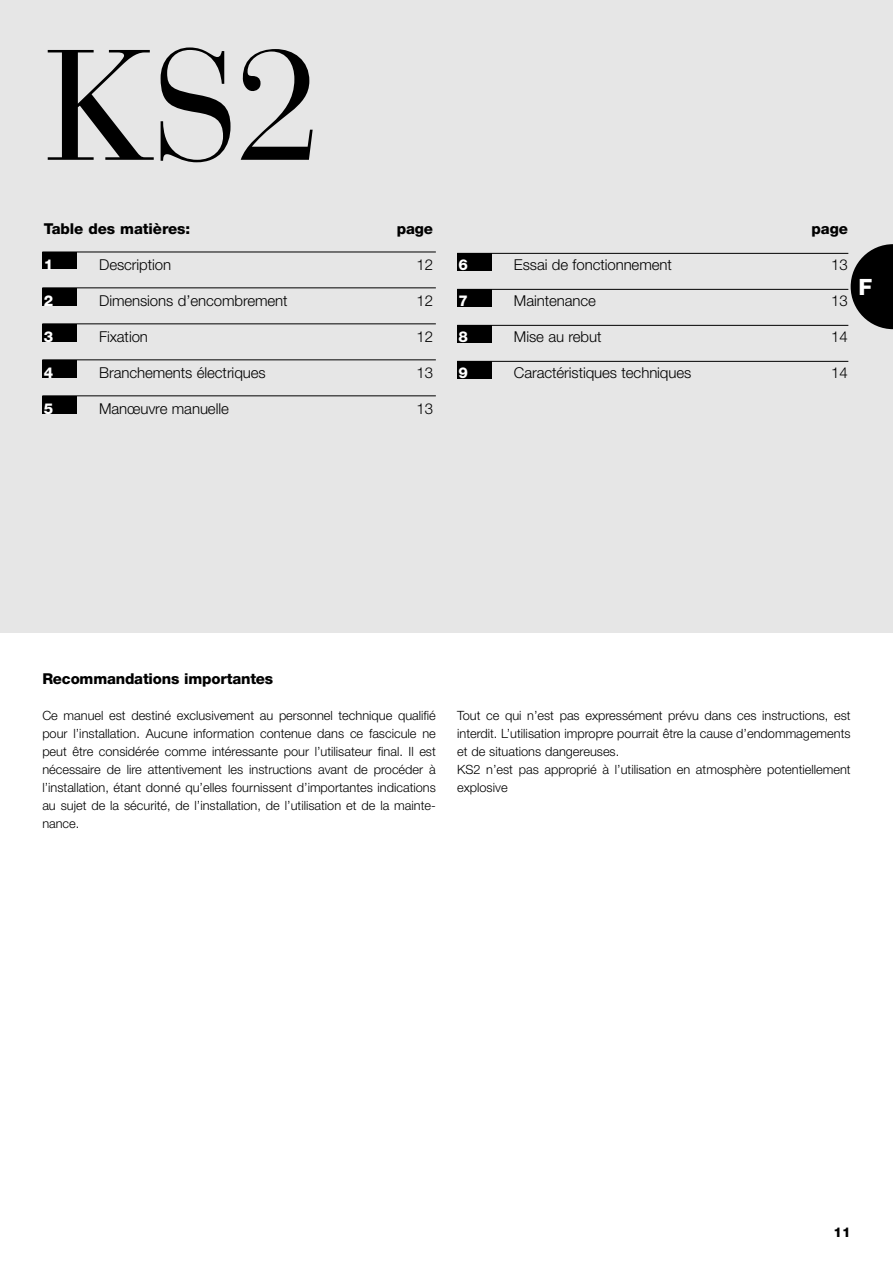
<style>
.page{position:relative;width:893px;height:1263px;background:#fff}
.page>*{position:absolute;margin:0;border:0;box-sizing:border-box;transform-origin:0 0}
.t1{font:156px "Bauer Bodoni";color:#000}
.t2{font:800 22.5px "Helvetica Neue";color:#fff}
.t3{font:300 15px "Helvetica Neue";letter-spacing:-.005em;color:#000}
.t4{font:800 15px "Helvetica Neue";letter-spacing:-.015em;color:#000}
.t5{font:800 15px "Helvetica Neue";color:#fff}
.t6{font:800 13.5px "Helvetica Neue";color:#000}
.t7{font:300 12.75px/18px "Helvetica Neue";color:#000;text-align:justify}
</style>
<div class="page">
<div style="left:0;top:0;width:892px;height:633px;background:#e6e6e6"></div>
<hr style="left:457px;top:253px;width:391px;height:1px;background:#000">
<div style="left:457px;top:253px;width:34px;height:17px;background:#000"></div>
<hr style="left:457px;top:289px;width:391px;height:1px;background:#000">
<div style="left:457px;top:289px;width:34px;height:17px;background:#000"></div>
<hr style="left:457px;top:325px;width:391px;height:1px;background:#000">
<div style="left:457px;top:325px;width:34px;height:17px;background:#000"></div>
<hr style="left:457px;top:361px;width:391px;height:1px;background:#000">
<div style="left:457px;top:361px;width:34px;height:17px;background:#000"></div>
<div style="left:42px;top:252px;width:34px;height:17px;background:#000"></div>
<div style="left:42px;top:288px;width:35px;height:17px;background:#000"></div>
<hr style="left:42px;top:252px;width:394px;height:1px;background:#000">
<hr style="left:42px;top:287px;width:394px;height:1px;background:#000">
<div style="left:42px;top:324px;width:35px;height:17px;background:#000"></div>
<hr style="left:42px;top:323px;width:394px;height:1px;background:#000">
<div style="left:42px;top:360px;width:35px;height:17px;background:#000"></div>
<hr style="left:42px;top:359px;width:394px;height:1px;background:#000">
<div style="left:42px;top:396px;width:35px;height:17px;background:#000"></div>
<hr style="left:42px;top:395px;width:394px;height:1px;background:#000">
<svg style="left:850px;top:244px;width:42px;height:85px"></svg>
<h1 class="t1" style="left:44px;top:45px;width:279px">KS2</h1>
<p class="t4" style="left:44px;top:223px;width:148px">Table des matières:</p>
<p class="t4" style="left:396px;top:223px;width:38px">page</p>
<p class="t5" style="left:44px;top:259px;width:11px">1</p>
<p class="t3" style="left:99px;top:259px;width:73px">Description</p>
<p class="t3" style="left:416px;top:259px;width:18px">12</p>
<p class="t5" style="left:44px;top:295px;width:11px">2</p>
<p class="t3" style="left:99px;top:295px;width:190px">Dimensions d’encombrement</p>
<p class="t3" style="left:416px;top:295px;width:18px">12</p>
<p class="t5" style="left:44px;top:331px;width:11px">3</p>
<p class="t3" style="left:99px;top:331px;width:50px">Fixation</p>
<p class="t3" style="left:416px;top:331px;width:18px">12</p>
<p class="t5" style="left:44px;top:367px;width:11px">4</p>
<p class="t3" style="left:99px;top:367px;width:168px">Branchements électriques</p>
<p class="t3" style="left:416px;top:367px;width:18px">13</p>
<p class="t5" style="left:44px;top:403px;width:11px">5</p>
<p class="t3" style="left:99px;top:403px;width:131px">Manœuvre manuelle</p>
<p class="t3" style="left:416px;top:403px;width:18px">13</p>
<p class="t4" style="left:811px;top:223px;width:38px">page</p>
<p class="t5" style="left:458px;top:259px;width:11px">6</p>
<p class="t3" style="left:514px;top:259px;width:159px">Essai de fonctionnement</p>
<p class="t3" style="left:831px;top:259px;width:18px">13</p>
<p class="t5" style="left:458px;top:295px;width:11px">7</p>
<p class="t3" style="left:514px;top:295px;width:83px">Maintenance</p>
<p class="t3" style="left:831px;top:295px;width:18px">13</p>
<p class="t5" style="left:458px;top:331px;width:11px">8</p>
<p class="t3" style="left:514px;top:331px;width:89px">Mise au rebut</p>
<p class="t3" style="left:831px;top:331px;width:18px">14</p>
<p class="t5" style="left:458px;top:367px;width:11px">9</p>
<p class="t3" style="left:514px;top:367px;width:179px">Caractéristiques techniques</p>
<p class="t3" style="left:831px;top:367px;width:18px">14</p>
<h2 class="t2" style="left:858px;top:279px;width:15px">F</h2>
<p class="t4" style="left:42px;top:673px;width:232px">Recommandations importantes</p>
<p class="t7" style="left:42px;top:708px;width:395px">Ce manuel est destiné exclusivement au personnel technique qualifié pour l’installation. Aucune information contenue dans ce fascicule ne peut être considérée comme intéressante pour l’utilisateur final. Il est nécessaire de lire attentivement les instructions avant de procéder à l’installation, étant donné qu’elles fournissent d’importantes indications au sujet de la sécurité, de l’installation, de l’utilisation et de la mainte&shy;nance.</p>
<p class="t7" style="left:457px;top:708px;width:395px;text-align:left">Tout ce qui n’est pas expressément prévu dans ces instructions, est interdit. L’utilisation impropre pourrait être la cause d’endommagements et de situations dangereuses.<br>KS2 n’est pas approprié à l’utilisation en atmosphère potentiellement explosive</p>
<p class="t6" style="left:833px;top:1227px;width:19px">11</p>
</div>
